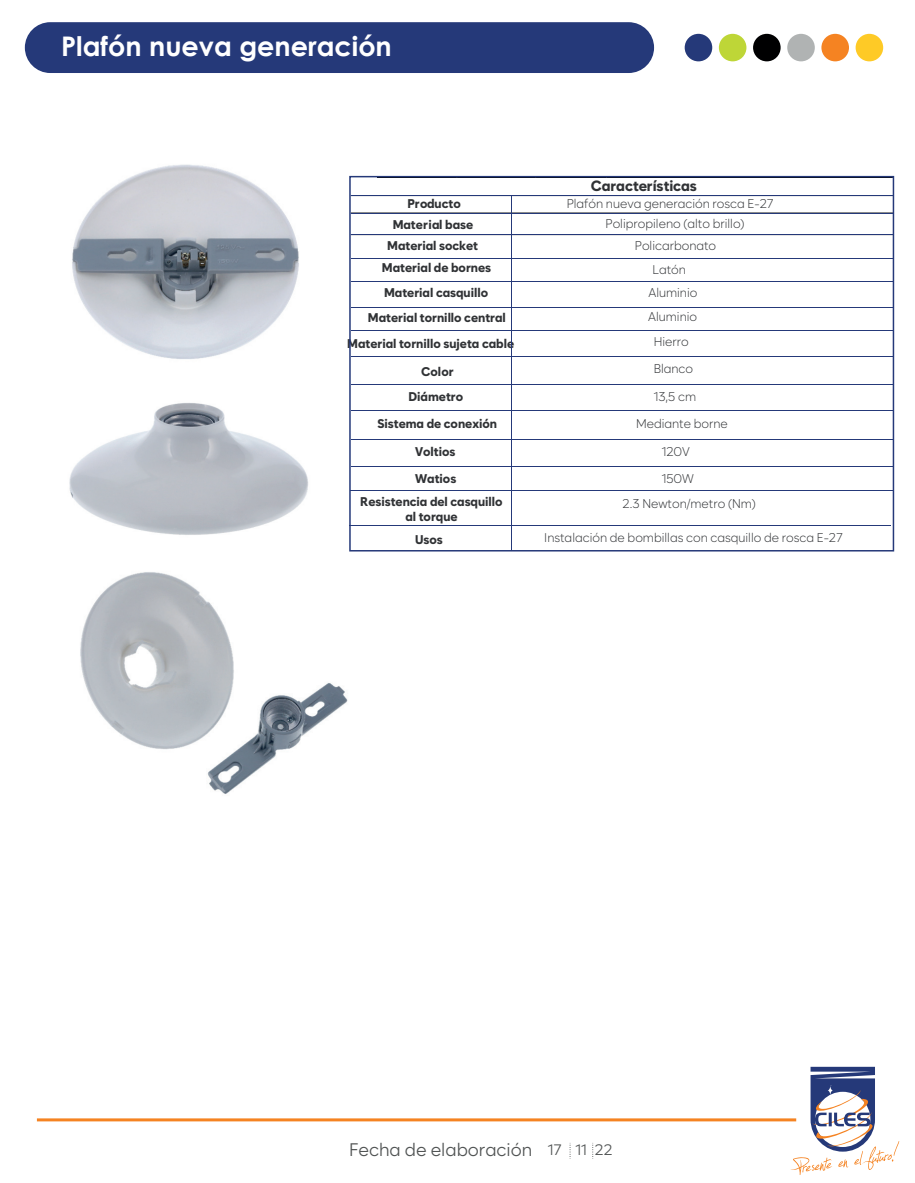
<style>
.page{position:relative;width:915px;height:1183px;background:#fff}
.page>*{position:absolute;margin:0;border:0;box-sizing:border-box;transform-origin:0 0}
.t1{font:700 27px "Century Gothic";color:#fff}
.t2{font:18px "Zabal DEMO";color:#4f5252}
.t3{font:800 14.7px "Zabal DEMO";letter-spacing:.005em;color:#303235}
.t4{font:800 12.6px/24.3px "Zabal DEMO";color:#303235;text-align:center}
.t5{font:300 12.6px/20.1px "Zabal DEMO";color:#303235}
.s1{font-size:15px}
</style>
<div class="page">
<hr style="left:37px;top:1117px;width:759px;height:3px;background:#f58322">
<div style="left:25px;top:22px;width:628px;height:51px;background:#253979;border-radius:25px"></div>
<svg style="left:592px;top:1142px;width:1px;height:17px"></svg>
<svg style="left:790px;top:1066px;width:108px;height:108px"></svg>
<div style="left:684px;top:34px;width:28px;height:27px;background:#253979;border-radius:50%"></div>
<div style="left:718px;top:34px;width:28px;height:27px;background:#bed637;border-radius:50%"></div>
<div style="left:752px;top:34px;width:28px;height:27px;background:#000001;border-radius:50%"></div>
<div style="left:787px;top:34px;width:27px;height:27px;background:#b0b3b3;border-radius:50%"></div>
<div style="left:821px;top:34px;width:27px;height:27px;background:#f58322;border-radius:50%"></div>
<div style="left:855px;top:34px;width:27px;height:27px;background:#feca26;border-radius:50%"></div>
<hr style="left:351px;top:195px;width:542px;height:1px;background:#253979">
<hr style="left:351px;top:213px;width:542px;height:1px;background:#253979">
<hr style="left:351px;top:234px;width:542px;height:1px;background:#253979">
<hr style="left:351px;top:258px;width:542px;height:1px;background:#253979">
<hr style="left:350px;top:439px;width:542px;height:1px;background:#253979">
<hr style="left:350px;top:383px;width:542px;height:1px;background:#253979">
<hr style="left:350px;top:410px;width:542px;height:1px;background:#253979">
<hr style="left:350px;top:356px;width:542px;height:1px;background:#253979">
<hr style="left:350px;top:525px;width:540px;height:1px;background:#253979">
<hr style="left:350px;top:490px;width:543px;height:1px;background:#253979">
<hr style="left:350px;top:466px;width:542px;height:1px;background:#253979">
<hr style="left:351px;top:329px;width:542px;height:1px;background:#253979">
<hr style="left:351px;top:281px;width:542px;height:1px;background:#253979">
<hr style="left:350px;top:307px;width:542px;height:1px;background:#253979">
<hr style="left:511px;top:196px;width:1px;height:354px;background:#253979">
<div style="left:349px;top:176px;width:544px;height:375px;border:2px solid #253979"></div>
<img style="left:69px;top:403px;width:239px;height:132px">
<img style="left:80px;top:572px;width:268px;height:222px">
<img style="left:72px;top:164px;width:227px;height:195px">
<h1 class="t1" style="left:61px;top:25px;width:332px">Plafón nueva generación</h1>
<p class="t4" style="left:407px;top:191px;width:55px">Producto</p>
<p class="t4" style="left:392px;top:212px;width:82px">Material base</p>
<p class="t4" style="left:387px;top:233px;width:92px">Material socket</p>
<p class="t4" style="left:382px;top:255px;width:111px">Material de bornes</p>
<p class="t4" style="left:368px;top:280px;width:139px">Material casquillo<br>Material tornillo central</p>
<p class="t4" style="left:347px;top:331px;width:168px">Material tornillo sujeta cable</p>
<p class="t4" style="left:408px;top:359px;width:56px">Color<br>Diámetro</p>
<p class="t4" style="left:377px;top:411px;width:121px">Sistema de conexión</p>
<p class="t4" style="left:415px;top:438px;width:43px;line-height:26.2px;text-align:left">Voltios<br>Watios</p>
<p class="t4" style="left:360px;top:493px;width:144px;line-height:15px">Resistencia del casquillo al torque</p>
<p class="t4" style="left:415px;top:527px;width:29px">Usos</p>
<p class="t3" style="left:590px;top:177px;width:108px">Características</p>
<p class="t5" style="left:605px;top:194px;width:169px;text-indent:-39px">Plafón nueva generación rosca E-27<br>Polipropileno (alto brillo)</p>
<p class="t5" style="left:634px;top:235px;width:83px">Policarbonato</p>
<p class="t5" style="left:648px;top:282px;width:50px">Aluminio</p>
<p class="t5" style="left:652px;top:259px;width:35px">Latón</p>
<p class="t5" style="left:648px;top:304px;width:50px;line-height:24.9px;text-align:center">Aluminio<br>Hierro</p>
<p class="t5" style="left:653px;top:359px;width:41px">Blanco</p>
<p class="t5" style="left:653px;top:386px;width:44px">13,5 cm</p>
<p class="t5" style="left:636px;top:413px;width:93px">Mediante borne</p>
<p class="t5" style="left:661px;top:438px;width:34px;line-height:26.2px">120V<br>150W</p>
<p class="t5" style="left:622px;top:493px;width:135px">2.3 Newton/metro (Nm)</p>
<p class="t5" style="left:544px;top:527px;width:300px">Instalación de bombillas con casquillo de rosca E-27</p>
<h2 class="t2" style="left:349px;top:1138px;width:265px">Fecha de elaboración <span class="s1">17 11 22</span></h2>
</div>
